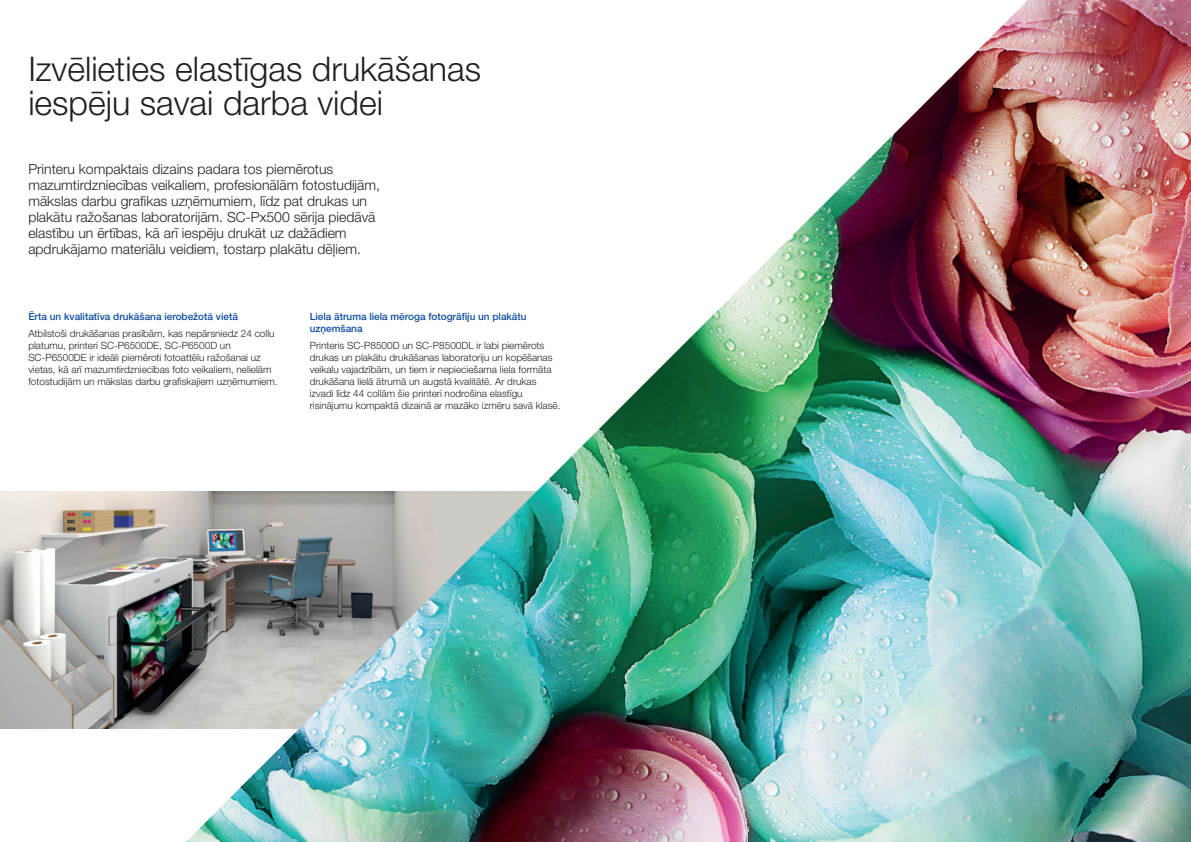
<style>
.page{position:relative;width:1191px;height:842px;background:#fff}
.page>*{position:absolute;margin:0;border:0;box-sizing:border-box;transform-origin:0 0}
.t1{font:300 34px/34px "Helvetica Neue LT Pro";color:#231f20}
.Intro_Para_USE{font:300 14px/16px "Helvetica Neue LT Pro";color:#231f20}
.Body_Copy_USE{font:300 10px/12px "Helvetica Neue LT Pro";color:#231f20}
.Sub_Head_USE{font:500 10px/12px "Helvetica Neue LT Pro";color:#0d4da1}
</style>
<div class="page">
<img style="left:0;top:492px;width:186px;height:237px">
<img style="left:186px;top:0;width:1005px;height:842px">
<p class="t1" style="left:28px;top:51px;width:454px">Izvēlieties elastīgas drukāšanas iespēju savai darba videi</p>
<p class="Intro_Para_USE" style="left:28px;top:161px;width:353px">Printeru kompaktais dizains padara tos piemērotus mazumtirdzniecības veikaliem, profesionālām fotostudijām, mākslas darbu grafikas uzņēmumiem, līdz pat drukas un plakātu ražošanas laboratorijām. SC-Px500 sērija piedāvā elastību un ērtības, kā arī iespēju drukāt uz dažādiem apdrukājamo materiālu veidiem, tostarp plakātu dēļiem.</p>
<p class="Sub_Head_USE" style="left:28px;top:311px;width:211px">Ērta un kvalitatīva drukāšana ierobežotā vietā</p>
<p class="Body_Copy_USE" style="left:28px;top:327px;width:251px">Atbilstoši drukāšanas prasībām, kas nepārsniedz 24 collu platumu, printeri SC-P6500DE, SC-P6500D un SC-P6500DE ir ideāli piemēroti fotoattēlu ražošanai uz vietas, kā arī mazumtirdzniecības foto veikaliem, nelielām fotostudijām un mākslas darbu grafiskajiem uzņēmumiem.</p>
<p class="Sub_Head_USE" style="left:310px;top:311px;width:218px">Liela ātruma liela mēroga fotogrāfiju un plakātu uzņemšana</p>
<p class="Body_Copy_USE" style="left:310px;top:339px;width:252px">Printeris SC-P8500D un SC-P8500DL ir labi piemērots drukas un plakātu drukāšanas laboratoriju un kopēšanas veikalu vajadzībām, un tiem ir nepieciešama liela formāta drukāšana lielā ātrumā un augstā kvalitātē. Ar drukas izvadi līdz 44 collām šie printeri nodrošina elastīgu risinājumu kompaktā dizainā ar mazāko izmēru savā klasē.</p>
</div>
